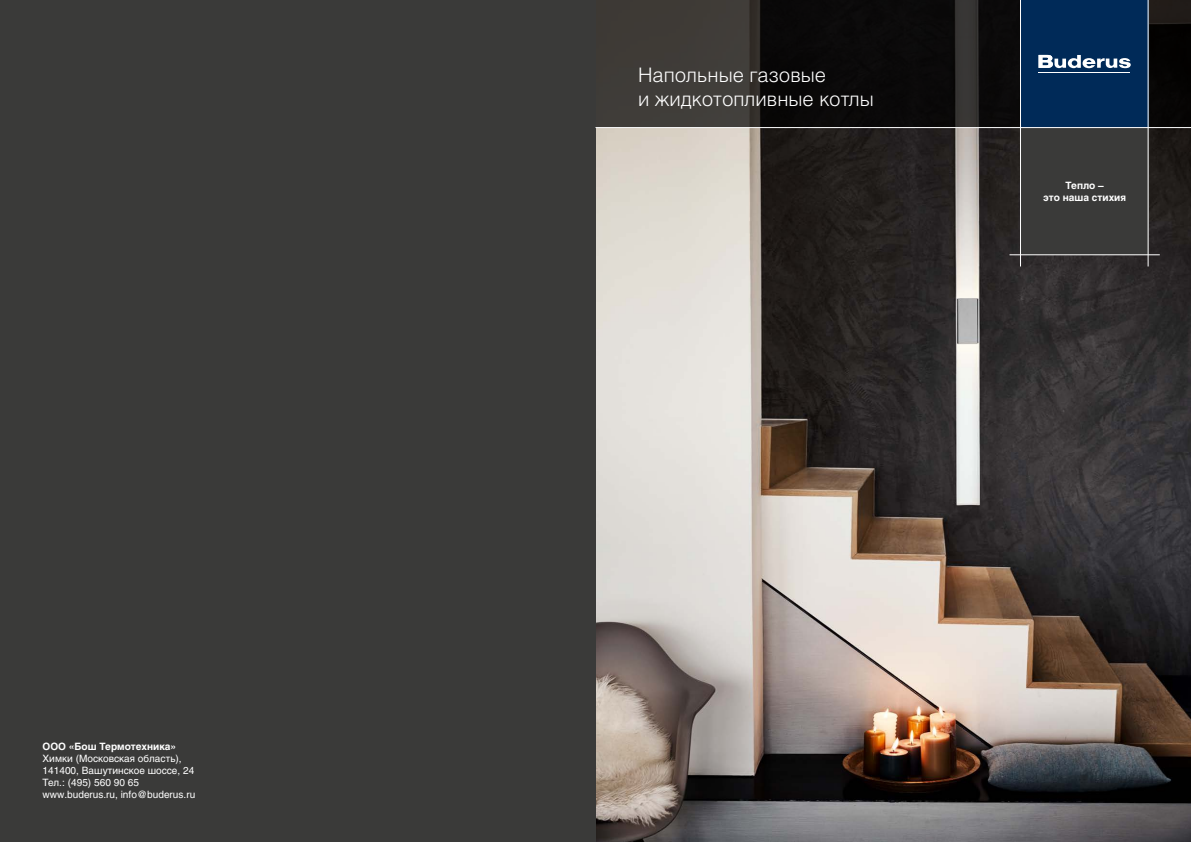
<style>
.page{position:relative;width:1191px;height:842px;background:#fff}
.page>*{position:absolute;margin:0;border:0;box-sizing:border-box;transform-origin:0 0}
.t1{font:300 20px/24px "Helios C Lt";color:#fff}
.t2{font:10px/12px "Helios C";color:#fff}
.t3{font:700 10px/12px "Helios C";color:#fff;text-align:center}
</style>
<div class="page">
<img style="left:595px;top:128px;width:596px;height:714px">
<svg style="left:595px;top:0;width:596px;height:127px;background:#1e1c1b"></svg>
<div style="left:0;top:0;width:595px;height:842px;background:#3a3a39"></div>
<div style="left:1020px;top:128px;width:128px;height:127px;background:#3a3a39"></div>
<div style="left:1020px;top:0;width:128px;height:128px;background:#002a58"></div>
<hr style="left:1038px;top:72px;width:92px;height:1px;background:#fff">
<svg style="left:1038px;top:55px;width:92px;height:13px"></svg>
<hr style="left:1147px;top:0;width:1px;height:266px;background:#fff">
<hr style="left:595px;top:127px;width:596px;height:1px;background:#fff">
<hr style="left:1009px;top:254px;width:150px;height:1px;background:#fff">
<hr style="left:1020px;top:0;width:1px;height:266px;background:#fff">
<p class="t3" style="left:43px;top:740px;width:135px">ООО «Бош Термотехника»</p>
<p class="t2" style="left:43px;top:752px;width:154px">Химки (Московская область),<br>141400, Вашутинское шоссе, 24<br>Тел.: (495) 560 90 65 www.buderus.ru, info@buderus.ru</p>
<h1 class="t1" style="left:638px;top:63px;width:237px">Напольные газовые<br>и жидкотопливные котлы</h1>
<p class="t3" style="left:1043px;top:179px;width:84px">Тепло –<br>это наша стихия</p>
</div>
